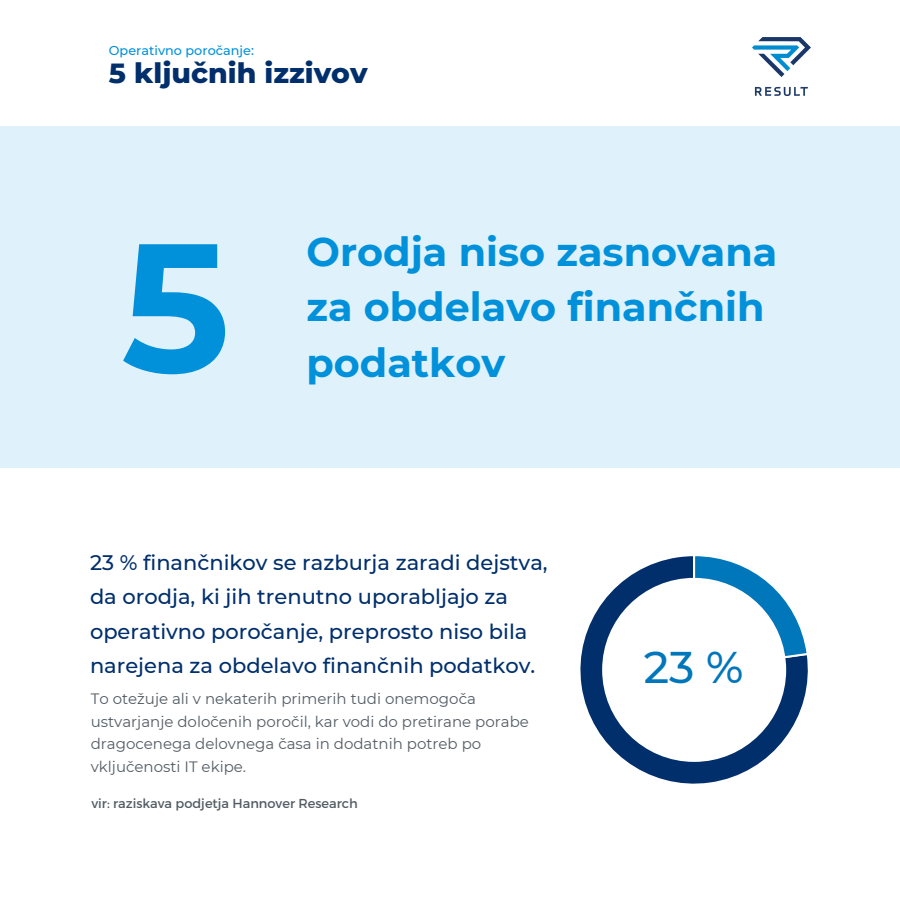
<style>
.page{position:relative;width:900px;height:900px;background:#fff}
.page>*{position:absolute;margin:0;border:0;box-sizing:border-box;transform-origin:0 0}
.t1{font:700 182.7px "Montserrat";color:#0091da}
.t2{font:500 44.3px "Montserrat";color:#0076bb}
.t3{font:700 39.8px/55.5px "Montserrat";color:#0091da}
.t4{font:800 28.3px "Montserrat";color:#002f6c}
.t5{font:500 21px/34.5px "Montserrat";color:#002f6c}
.t6{font:15px/22.5px "Montserrat";color:#535c64}
.t7{font:13px "Montserrat";color:#535c64}
.t8{font:500 12.8px "Montserrat";color:#0091da}
</style>
<div class="page">
<div style="left:0;top:126px;width:900px;height:342px;background:#dff1fa"></div>
<img style="left:752px;top:37px;width:58px;height:58px">
<svg style="left:580px;top:556px;width:228px;height:228px;fill:#002f6c"></svg>
<svg style="left:693px;top:556px;width:115px;height:115px"></svg>
<div style="left:603px;top:579px;width:182px;height:182px;background:#fff;border-radius:50%"></div>
<p class="t8" style="left:109px;top:42px;width:147px">Operativno poročanje:</p>
<p class="t4" style="left:109px;top:56px;width:260px">5 ključnih izzivov</p>
<p class="t1" style="left:121px;top:195px;width:110px">5</p>
<p class="t3" style="left:306px;top:224px;width:473px">Orodja niso zasnovana za obdelavo finančnih</p>
<p class="t3" style="left:306px;top:335px;width:200px">podatkov</p>
<p class="t5" style="left:90px;top:545px;width:459px">23 % finančnikov se razburja zaradi dejstva, da orodja, ki jih trenutno uporabljajo za operativno poročanje, preprosto niso bila narejena za obdelavo finančnih podatkov.</p>
<p class="t6" style="left:91px;top:688px;width:440px">To otežuje ali v nekaterih primerih tudi onemogoča ustvarjanje določenih poročil, kar vodi do pretirane porabe dragocenega delovnega časa in dodatnih potreb po vključenosti IT ekipe.</p>
<p class="t7" style="left:92px;top:794px;width:268px">vir: raziskava podjetja Hannover Research</p>
<p class="t2" style="left:644px;top:640px;width:101px">23 %</p>
</div>
